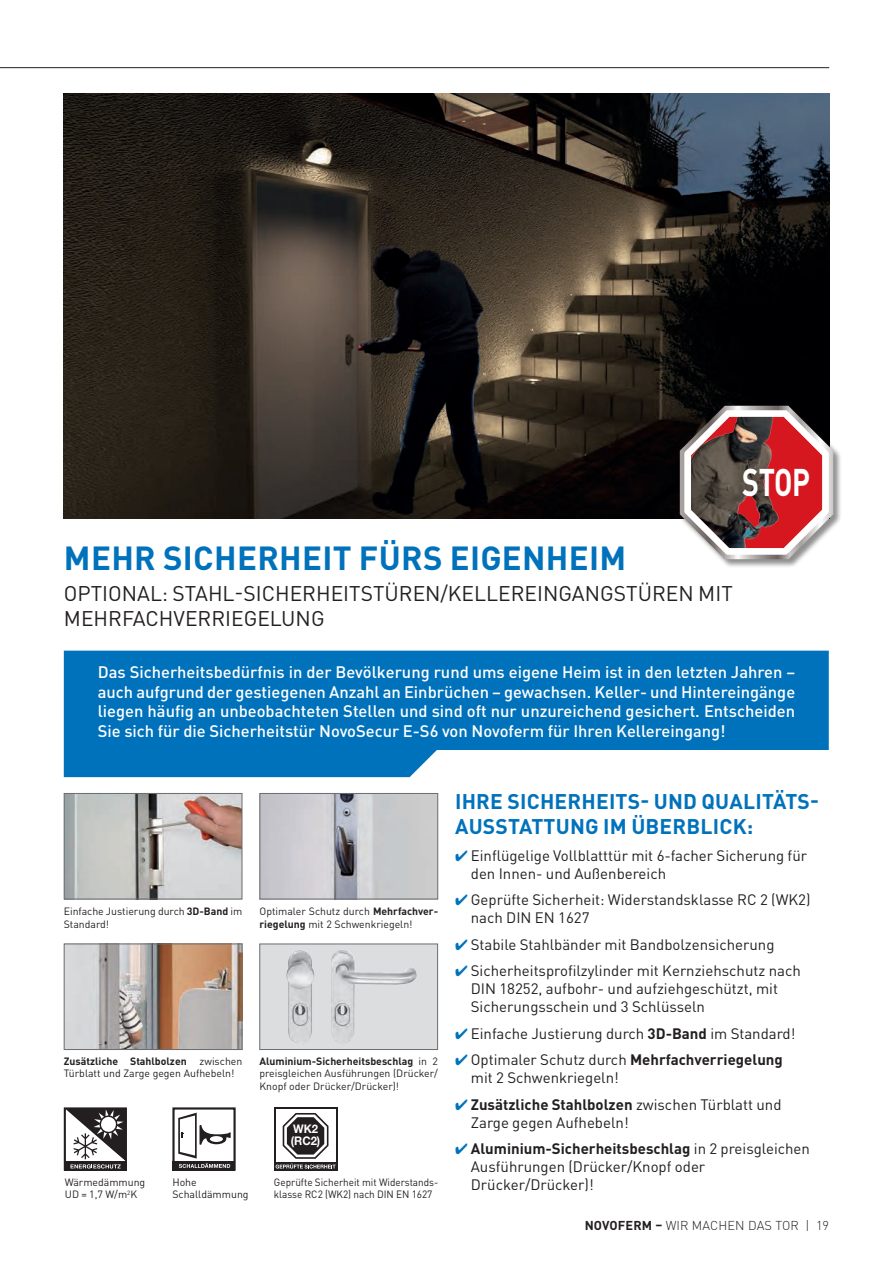
<style>
.page{position:relative;width:893px;height:1263px;background:#fff}
.page>*{position:absolute;margin:0;border:0;box-sizing:border-box;transform-origin:0 0}
.t1{font:700 38.1px "DIN Pro";color:#fff;scale:.75 1}
.t2{font:700 33px "DIN Pro";letter-spacing:.01em;color:#0072bc}
.t3{font:21px/25.2px "DIN Pro";color:#231f20}
.t4{font:700 21px/25.2px "DIN Pro";letter-spacing:.01em;color:#0072bc}
.t5{font:500 16.5px/19.5px "DIN Pro";color:#fff;text-align:justify}
.t6{font:15px/18px "DIN Pro";color:#231f20}
.t7{font:300 12.75px "DIN Pro";letter-spacing:.01em;color:#231f20}
.t8{font:700 11.85px/11.9px "Helvetica Neue";color:#fff;scale:.95 1}
.t9{font:10.5px/12.6px "DIN Pro";color:#231f20}
.t10{font:10.5px/12.6px "DIN Pro";color:#231f20;scale:.95 1}
.s1{font-weight:700}
.s2{color:#0072bc}
</style>
<div class="page">
<svg style="left:0;top:67px;width:830px;height:1px"></svg>
<img style="left:64px;top:94px;width:765px;height:425px">
<svg style="left:64px;top:651px;width:765px;height:126px;background:#1c82c3"></svg>
<img style="left:66px;top:795px;width:174px;height:102px">
<div style="left:64px;top:793px;width:178px;height:106px;border:1px solid #6c6d70"></div>
<img style="left:262px;top:795px;width:174px;height:102px">
<div style="left:260px;top:793px;width:178px;height:106px;border:1px solid #6c6d70"></div>
<img style="left:66px;top:945px;width:174px;height:103px">
<div style="left:64px;top:943px;width:178px;height:107px;border:1px solid #6c6d70"></div>
<div style="left:259px;top:943px;width:179px;height:107px;background:#dcdddf;border:1px solid #6c6d70"></div>
<img style="left:331px;top:950px;width:86px;height:93px">
<img style="left:286px;top:950px;width:28px;height:94px">
<div style="left:274px;top:1107px;width:63px;height:64px;background:linear-gradient(to right,#231f20,#231f20)"></div>
<div style="left:276px;top:1109px;width:59px;height:52px;background:#fff"></div>
<svg style="left:276px;top:1113px;width:60px;height:55px"></svg>
<svg style="left:64px;top:1168px;width:63px;height:2px"></svg>
<svg style="left:64px;top:1107px;width:63px;height:61px"></svg>
<div style="left:172px;top:1107px;width:64px;height:63px;border:2px solid #231f20"></div>
<div style="left:172px;top:1161px;width:63px;height:10px;background:#231f20"></div>
<svg style="left:178px;top:1112px;width:53px;height:56px"></svg>
<div style="left:679px;top:405px;width:163px;height:163px;background:#231f20;opacity:.5"></div>
<svg style="left:677px;top:402px;width:158px;height:159px"></svg>
<img style="left:691px;top:417px;width:91px;height:131px">
<h1 class="t1" style="left:742px;top:456px;width:92px">STOP</h1>
<h2 class="t2" style="left:64px;top:535px;width:564px">MEHR SICHERHEIT FÜRS EIGENHEIM</h2>
<h3 class="t3" style="left:64px;top:580px;width:670px">OPTIONAL: STAHL-SICHERHEITSTÜREN/KELLEREINGANGSTÜREN MIT<br>MEHRFACHVERRIEGELUNG</h3>
<p class="t5" style="left:98px;top:662px;width:699px">Das Sicherheitsbedürfnis in der Bevölkerung rund ums eigene Heim ist in den letzten Jahren – auch aufgrund der gestiegenen Anzahl an Einbrüchen – gewachsen. Keller- und Hintereingänge liegen häufig an unbeobachteten Stellen und sind oft nur unzureichend gesichert. Entscheiden Sie sich für die Sicherheitstür NovoSecur E-S6 von Novoferm für Ihren Kellereingang!</p>
<p class="t9" style="left:64px;top:905px;width:180px">Einfache Justierung durch <span class="s1">3D-Band</span> im<br>Standard!</p>
<p class="t9" style="left:260px;top:905px;width:179px">Optimaler Schutz durch <span class="s1">Mehrfachver&shy;riegelung</span> mit 2 Schwenkriegeln!</p>
<p class="t9" style="left:64px;top:1054px;width:180px"><span class="s1">Zusätzliche Stahlbolzen</span> zwischen<br>Türblatt und Zarge gegen Aufhebeln!</p>
<p class="t9" style="left:259px;top:1054px;width:180px;text-align:justify"><span class="s1">Aluminium-Sicherheitsbeschlag</span> in 2 preisgleichen Ausführungen (Drücker/ Knopf oder Drücker/Drücker)!</p>
<p class="t9" style="left:65px;top:1175px;width:82px">Wärmedämmung<br>UD = 1,7 W/m<sup>2</sup>K</p>
<p class="t9" style="left:172px;top:1175px;width:78px">Hohe<br>Schalldämmung</p>
<p class="t8" style="left:291px;top:1123px;width:32px">WK2 (RC2)</p>
<p class="t10" style="left:274px;top:1175px;width:175px">Geprüfte Sicherheit mit Widerstands&shy;klasse RC2 (WK2) nach DIN EN 1627</p>
<h3 class="t4" style="left:455px;top:788px;width:363px">IHRE SICHERHEITS- UND QUALITÄTS-<br>AUSSTATTUNG IM ÜBERBLICK:</h3>
<p class="t6" style="left:471px;top:846px;width:338px;text-indent:-16px"><span class="s2">✔</span> Einflügelige Vollblatttür mit 6-facher Sicherung für den Innen- und Außenbereich</p>
<p class="t6" style="left:471px;top:890px;width:341px;text-indent:-16px"><span class="s2">✔</span> Geprüfte Sicherheit: Widerstandsklasse RC 2 (WK2) nach DIN EN 1627</p>
<p class="t6" style="left:455px;top:935px;width:321px"><span class="s2">✔</span> Stabile Stahlbänder mit Bandbolzensicherung</p>
<p class="t6" style="left:471px;top:961px;width:331px;text-indent:-16px"><span class="s2">✔</span> Sicherheitsprofilzylinder mit Kernziehschutz nach<br>DIN 18252, aufbohr- und aufziehgeschützt, mit<br>Sicherungsschein und 3 Schlüsseln</p>
<p class="t6" style="left:455px;top:1024px;width:342px"><span class="s2">✔</span> Einfache Justierung durch <span class="s1">3D-Band</span> im Standard!</p>
<p class="t6" style="left:471px;top:1050px;width:314px;text-indent:-16px"><span class="s2">✔</span> Optimaler Schutz durch <span class="s1">Mehrfachverriegelung </span>mit 2 Schwenkriegeln!</p>
<p class="t6" style="left:471px;top:1095px;width:312px;text-indent:-16px"><span class="s2">✔</span> <span class="s1">Zusätzliche Stahlbolzen</span> zwischen Türblatt und<br>Zarge gegen Aufhebeln!</p>
<p class="t6" style="left:471px;top:1139px;width:341px;text-indent:-16px"><span class="s2">✔</span> <span class="s1">Aluminium-Sicherheitsbeschlag</span> in 2 preisgleichen<br>Ausführungen (Drücker/Knopf oder<br>Drücker/Drücker)!</p>
<p class="t7" style="left:585px;top:1217px;width:246px"><span class="s1">NOVOFERM –</span> WIR MACHEN DAS TOR | 19</p>
</div>
